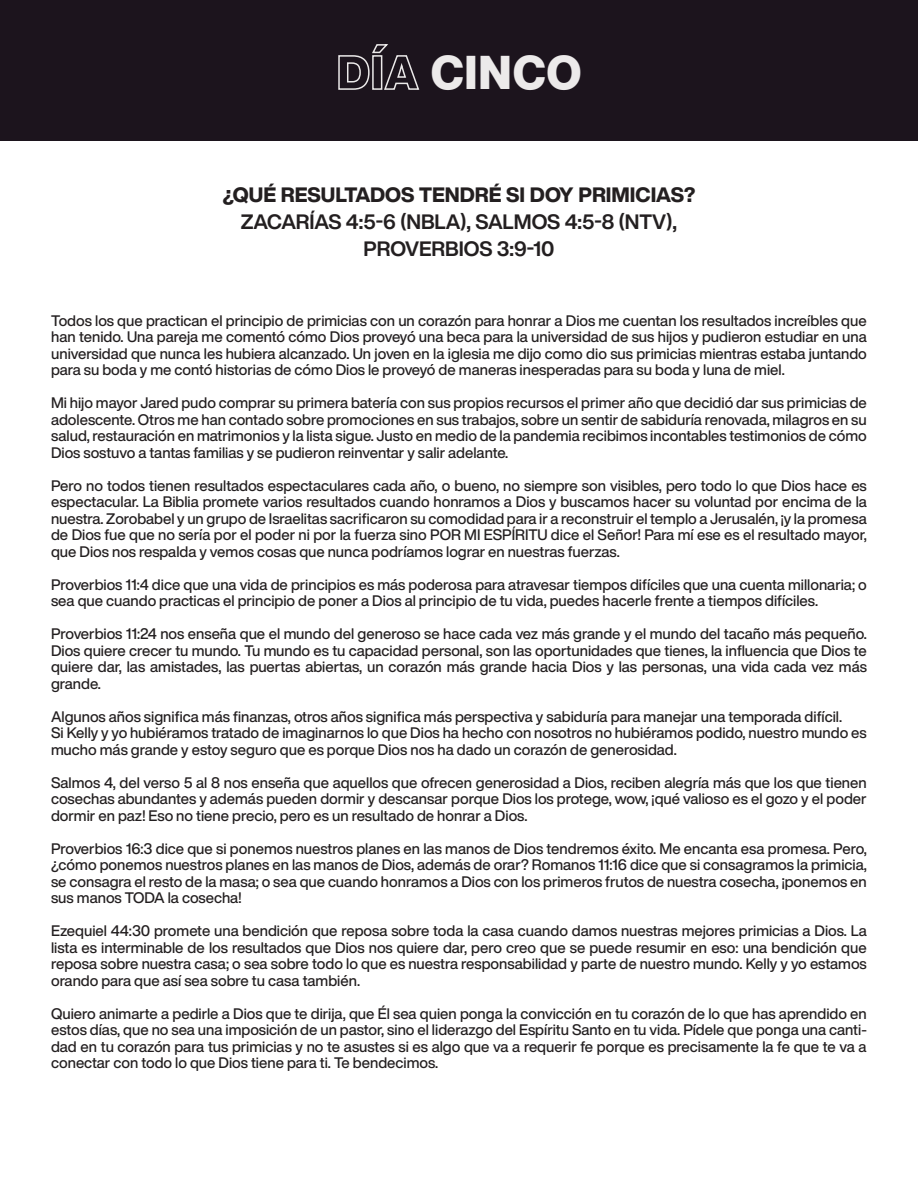
<style>
.page{position:relative;width:918px;height:1188px;background:#fff}
.page>*{position:absolute;margin:0;border:0;box-sizing:border-box;transform-origin:0 0}
.t1{font:800 46.65px "Helvetica Now Text";letter-spacing:-.01em;color:#eceaea}
.t2{font:700 20.55px/27.3px "Helvetica Now Display";letter-spacing:-.005em;color:#231f20;text-align:center}
.t3{font:800 20.55px "Helvetica Now Display";color:#231f20}
.t4{font:500 15px/16.5px "Helvetica Now Display";color:#231f20;text-align:justify}
</style>
<div class="page">
<div style="left:0;top:0;width:918px;height:141px;background:#1c141d"></div>
<svg style="left:338px;top:44px;width:82px;height:46px"></svg>
<h1 class="t1" style="left:430px;top:37px;width:154px">CINCO</h1>
<h2 class="t3" style="left:223px;top:180px;width:474px">¿QUÉ RESULTADOS TENDRÉ SI DOY PRIMICIAS?</h2>
<h2 class="t2" style="left:241px;top:208px;width:438px">ZACARÍAS 4:5-6 (NBLA), SALMOS 4:5-8 (NTV),<br>PROVERBIOS 3:9-10</h2>
<p class="t4" style="left:51px;top:312px;width:817px">Todos los que practican el principio de primicias con un corazón para honrar a Dios me cuentan los resultados increíbles que han tenido. Una pareja me comentó cómo Dios proveyó una beca para la universidad de sus hijos y pudieron estudiar en una universidad que nunca les hubiera alcanzado. Un joven en la iglesia me dijo como dio sus primicias mientras estaba juntando para su boda y me contó historias de cómo Dios le proveyó de maneras inesperadas para su boda y luna de miel.</p>
<p class="t4" style="left:51px;top:395px;width:817px">Mi hijo mayor Jared pudo comprar su primera batería con sus propios recursos el primer año que decidió dar sus primicias de adolescente. Otros me han contado sobre promociones en sus trabajos, sobre un sentir de sabiduría renovada, milagros en su salud, restauración en matrimonios y la lista sigue. Justo en medio de la pandemia recibimos incontables testimonios de cómo Dios sostuvo a tantas familias y se pudieron reinventar y salir adelante.</p>
<p class="t4" style="left:51px;top:477px;width:817px">Pero no todos tienen resultados espectaculares cada año, o bueno, no siempre son visibles, pero todo lo que Dios hace es espectacular. La Biblia promete varios resultados cuando honramos a Dios y buscamos hacer su voluntad por encima de la nuestra. Zorobabel y un grupo de Israelitas sacrificaron su comodidad para ir a reconstruir el templo a Jerusalén, ¡y la promesa de Dios fue que no sería por el poder ni por la fuerza sino POR MI ESPÍRITU dice el Señor! Para mí ese es el resultado mayor, que Dios nos respalda y vemos cosas que nunca podríamos lograr en nuestras fuerzas.</p>
<p class="t4" style="left:51px;top:576px;width:817px">Proverbios 11:4 dice que una vida de principios es más poderosa para atravesar tiempos difíciles que una cuenta millonaria; o sea que cuando practicas el principio de poner a Dios al principio de tu vida, puedes hacerle frente a tiempos difíciles.</p>
<p class="t4" style="left:51px;top:626px;width:817px">Proverbios 11:24 nos enseña que el mundo del generoso se hace cada vez más grande y el mundo del tacaño más pequeño.<br>Dios quiere crecer tu mundo. Tu mundo es tu capacidad personal, son las oportunidades que tienes, la influencia que Dios te quiere dar, las amistades, las puertas abiertas, un corazón más grande hacia Dios y las personas, una vida cada vez más grande.</p>
<p class="t4" style="left:51px;top:708px;width:817px;text-align:left">Algunos años significa más finanzas, otros años significa más perspectiva y sabiduría para manejar una temporada difícil.<br>Si Kelly y yo hubiéramos tratado de imaginarnos lo que Dios ha hecho con nosotros no hubiéramos podido, nuestro mundo es mucho más grande y estoy seguro que es porque Dios nos ha dado un corazón de generosidad.</p>
<p class="t4" style="left:51px;top:774px;width:817px">Salmos 4, del verso 5 al 8 nos enseña que aquellos que ofrecen generosidad a Dios, reciben alegría más que los que tienen cosechas abundantes y además pueden dormir y descansar porque Dios los protege, wow, ¡qué valioso es el gozo y el poder dormir en paz! Eso no tiene precio, pero es un resultado de honrar a Dios.</p>
<p class="t4" style="left:51px;top:840px;width:817px">Proverbios 16:3 dice que si ponemos nuestros planes en las manos de Dios tendremos éxito. Me encanta esa promesa. Pero, ¿cómo ponemos nuestros planes en las manos de Dios, además de orar? Romanos 11:16 dice que si consagramos la primicia, se consagra el resto de la masa; o sea que cuando honramos a Dios con los primeros frutos de nuestra cosecha, ¡ponemos en sus manos TODA la cosecha!</p>
<p class="t4" style="left:51px;top:923px;width:817px">Ezequiel 44:30 promete una bendición que reposa sobre toda la casa cuando damos nuestras mejores primicias a Dios. La lista es interminable de los resultados que Dios nos quiere dar, pero creo que se puede resumir en eso: una bendición que reposa sobre nuestra casa; o sea sobre todo lo que es nuestra responsabilidad y parte de nuestro mundo. Kelly y yo estamos orando para que así sea sobre tu casa también.</p>
<p class="t4" style="left:51px;top:1005px;width:817px">Quiero animarte a pedirle a Dios que te dirija, que Él sea quien ponga la convicción en tu corazón de lo que has aprendido en estos días, que no sea una imposición de un pastor, sino el liderazgo del Espíritu Santo en tu vida. Pídele que ponga una canti&shy;dad en tu corazón para tus primicias y no te asustes si es algo que va a requerir fe porque es precisamente la fe que te va a conectar con todo lo que Dios tiene para ti. Te bendecimos.</p>
</div>
